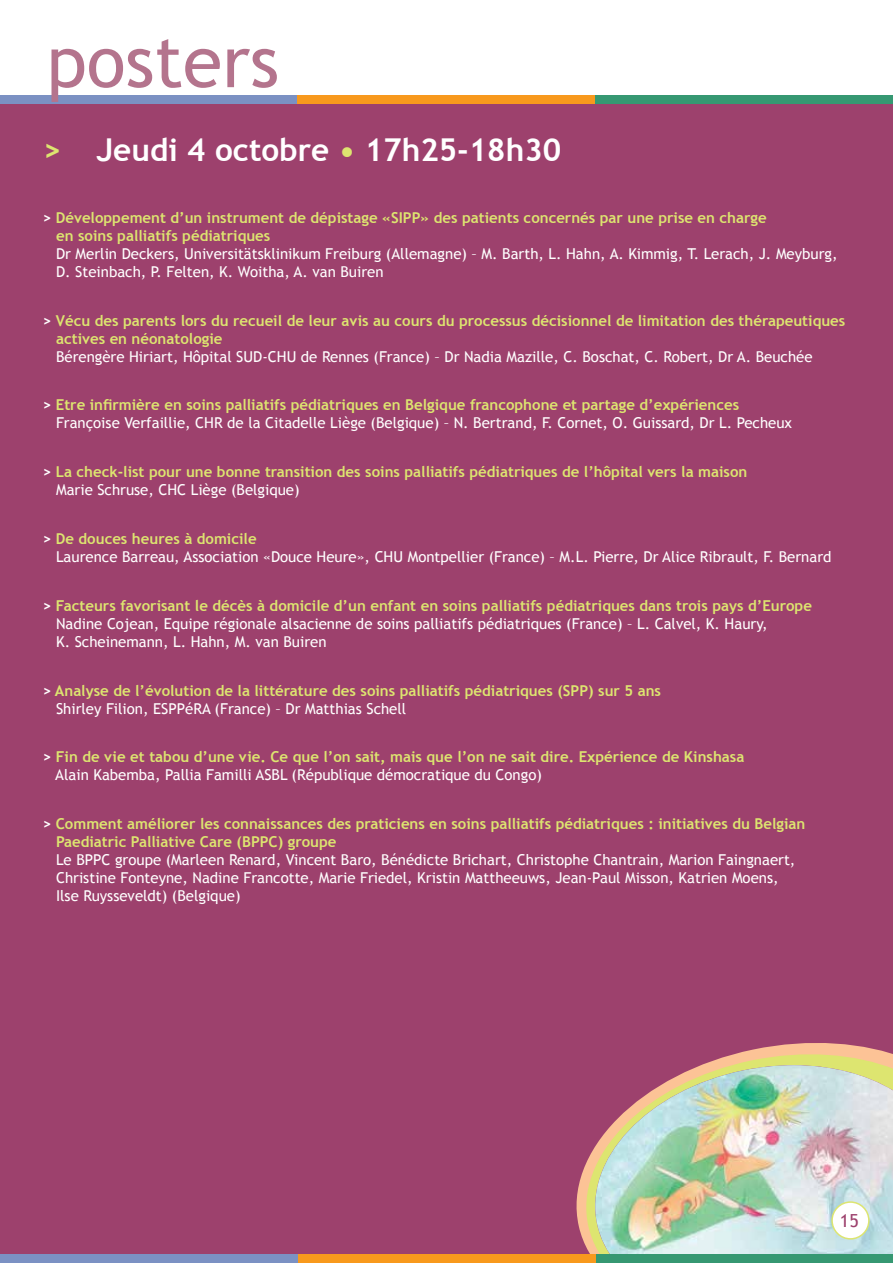
<style>
.page{position:relative;width:893px;height:1263px;background:#fff}
.page>*{position:absolute;margin:0;border:0;box-sizing:border-box;transform-origin:0 0}
.t1{font:72px "Trebuchet MS";color:#b4748d}
.t2{font:700 31.5px "Trebuchet MS";color:#fff}
.t3{font:18px "Trebuchet MS";color:#9d416d}
.t4{font:15px/18px "Trebuchet MS";color:#fff}
.t5{font:700 15px/18px "Trebuchet MS";color:#dde570}
.s1{color:#dde570}
.s2{color:#fff}
.s3{font-weight:700}
.s4{font-weight:700;color:#dde570}
.s5{font-weight:400;color:#fff}
</style>
<div class="page">
<div style="left:0;top:102px;width:893px;height:1157px;background:#9d416d"></div>
<svg style="left:576px;top:1043px;width:306px;height:194px"></svg>
<svg style="left:582px;top:1051px;width:311px;height:14px"></svg>
<img style="left:582px;top:1065px;width:311px;height:189px">
<div style="left:595px;top:1254px;width:298px;height:9px;background:#369872"></div>
<div style="left:0;top:1254px;width:298px;height:9px;background:#7b91c3"></div>
<div style="left:298px;top:1254px;width:297px;height:9px;background:#f8991d"></div>
<div style="left:595px;top:96px;width:298px;height:8px;background:#369872"></div>
<div style="left:0;top:96px;width:298px;height:8px;background:#7b91c3"></div>
<div style="left:298px;top:96px;width:297px;height:8px;background:#f8991d"></div>
<div style="left:832px;top:1202px;width:37px;height:37px;background:#fff;border-radius:50%"></div>
<div style="left:831px;top:1201px;width:39px;height:38px;border:2px solid #dde570;border-radius:50%"></div>
<h1 class="t1" style="left:47px;top:19px;width:234px">posters</h1>
<h2 class="t2" style="left:43px;top:131px;width:520px"><span class="s1">&gt;</span> Jeudi 4 octobre <span class="s1">•</span> 17h25-18h30</h2>
<p class="t5" style="left:56px;top:209px;width:712px;text-indent:-14px"><span class="s2">&gt;</span> Développement d’un instrument de dépistage «SIPP» des patients concernés par une prise en charge en soins palliatifs pédiatriques</p>
<p class="t4" style="left:56px;top:245px;width:783px">Dr Merlin Deckers, Universitätsklinikum Freiburg (Allemagne) – M. Barth, L. Hahn, A. Kimmig, T. Lerach, J. Meyburg,<br>D. Steinbach, P. Felten, K. Woitha, A. van Buiren</p>
<p class="t5" style="left:56px;top:311px;width:791px;text-indent:-14px"><span class="s2">&gt;</span> Vécu des parents lors du recueil de leur avis au cours du processus décisionnel de limitation des thérapeutiques actives en néonatologie</p>
<p class="t4" style="left:56px;top:348px;width:758px">Bérengère Hiriart, Hôpital SUD-CHU de Rennes (France) – Dr Nadia Mazille, C. Boschat, C. Robert, Dr A. Beuchée</p>
<p class="t4" style="left:56px;top:396px;width:737px;text-indent:-14px"><span class="s3">&gt;</span> <span class="s4">Etre infirmière en soins palliatifs pédiatriques en Belgique francophone et partage d’expériences<br></span>Françoise Verfaillie, CHR de la Citadelle Liège (Belgique) – N. Bertrand, F. Cornet, O. Guissard, Dr L. Pecheux</p>
<p class="t5" style="left:56px;top:463px;width:693px;text-indent:-14px"><span class="s2">&gt;</span> La check-list pour une bonne transition des soins palliatifs pédiatriques de l’hôpital vers la maison<br><span class="s5">Marie Schruse, CHC Liège (Belgique)</span></p>
<p class="t4" style="left:56px;top:530px;width:777px;text-indent:-14px"><span class="s3">&gt;</span> <span class="s4">De douces heures à domicile<br></span>Laurence Barreau, Association «Douce Heure», CHU Montpellier (France) – M.L. Pierre, Dr Alice Ribrault, F. Bernard</p>
<p class="t4" style="left:56px;top:597px;width:757px;text-indent:-14px"><span class="s3">&gt;</span> <span class="s4">Facteurs favorisant le décès à domicile d’un enfant en soins palliatifs pédiatriques dans trois pays d’Europe<br></span>Nadine Cojean, Equipe régionale alsacienne de soins palliatifs pédiatriques (France) – L. Calvel, K. Haury,<br>K. Scheinemann, L. Hahn, M. van Buiren</p>
<p class="t5" style="left:56px;top:681px;width:606px;text-indent:-14px"><span class="s2">&gt;</span> Analyse de l’évolution de la littérature des soins palliatifs pédiatriques (SPP) sur 5 ans<br><span class="s5">Shirley Filion, ESPPéRA (France) – Dr Matthias Schell</span></p>
<p class="t5" style="left:55px;top:748px;width:691px;text-indent:-13px"><span class="s2">&gt;</span> Fin de vie et tabou d’une vie. Ce que l’on sait, mais que l’on ne sait dire. Expérience de Kinshasa<br><span class="s5">Alain Kabemba, Pallia Familli ASBL (République démocratique du Congo)</span></p>
<p class="t5" style="left:56px;top:815px;width:751px;text-indent:-14px"><span class="s2">&gt;</span> Comment améliorer les connaissances des praticiens en soins palliatifs pédiatriques : initiatives du Belgian<br>Paediatric Palliative Care (BPPC) groupe</p>
<p class="t4" style="left:56px;top:851px;width:741px">Le BPPC groupe (Marleen Renard, Vincent Baro, Bénédicte Brichart, Christophe Chantrain, Marion Faingnaert,<br>Christine Fonteyne, Nadine Francotte, Marie Friedel, Kristin Mattheeuws, Jean-Paul Misson, Katrien Moens,<br>Ilse Ruysseveldt) (Belgique)</p>
<p class="t3" style="left:840px;top:1210px;width:20px">15</p>
</div>
